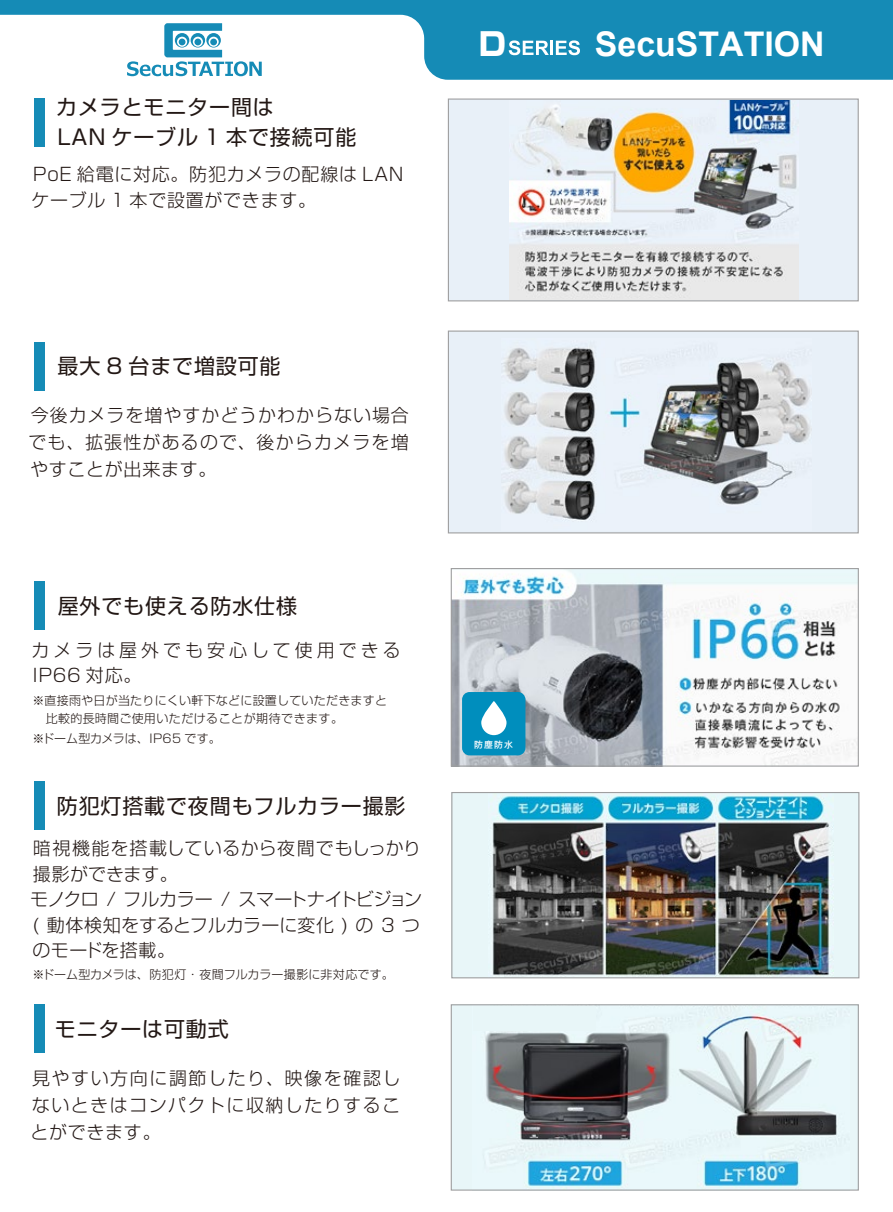
<style>
.page{position:relative;width:893px;height:1212px;background:#fff}
.page>*{position:absolute;margin:0;border:0;box-sizing:border-box;transform-origin:0 0}
.t1{font:700 34.05px "Arial";color:#fff}
.t2{font:800 31.5px "Shin Go Pro";color:#fff}
.t3{font:21px/30px "Shin Go Pro";letter-spacing:.04em;color:#231815}
.t4{font:300 18px/26.7px "Shin Go Pro";letter-spacing:.04em;color:#231815;text-align:justify}
.t5{font:300 18px/25.5px "Shin Go Pro";color:#231815}
.t6{font:300 18px/25.5px "Shin Go Pro";letter-spacing:.22em;color:#231815}
.t7{font:300 12px/18px "Shin Go Pro";letter-spacing:.02em;color:#231815}
.t8{font:500 8.85px "Gothic MB101 Pr 5";color:#fff}
</style>
<div class="page">
<svg style="left:0;top:0;width:893px;height:80px;fill:#158bb6"></svg>
<svg style="left:509px;top:40px;width:40px;height:15px"></svg>
<hr style="left:550px;top:41px;width:3px;height:14px;background:#fff">
<svg style="left:556px;top:40px;width:24px;height:15px"></svg>
<svg style="left:127px;top:23px;width:135px;height:53px"></svg>
<div style="left:448px;top:98px;width:411px;height:203px;background:#e8f0f8;border:1px solid #9f9fa0"></div>
<div style="left:448px;top:330px;width:411px;height:203px;background:#e8f0f8;border:1px solid #9f9fa0"></div>
<div style="left:34px;top:98px;width:10px;height:48px;background:#158bb6"></div>
<div style="left:34px;top:342px;width:10px;height:48px;background:#158bb6"></div>
<div style="left:34px;top:582px;width:10px;height:48px;background:#158bb6"></div>
<img style="left:453px;top:570px;width:404px;height:195px">
<div style="left:451px;top:568px;width:408px;height:199px;border:1px solid #9f9fa0"></div>
<div style="left:34px;top:782px;width:10px;height:48px;background:#158bb6"></div>
<div style="left:452px;top:792px;width:407px;height:186px;background:#e8f6f8"></div>
<img style="left:491px;top:795px;width:339px;height:181px">
<div style="left:451px;top:792px;width:408px;height:186px;border:1px solid #9f9fa0"></div>
<div style="left:34px;top:1005px;width:10px;height:48px;background:#158bb6"></div>
<div style="left:462px;top:692px;width:63px;height:63px;background:#008ebd;border-radius:8px"></div>
<svg style="left:481px;top:701px;width:25px;height:34px"></svg>
<div style="left:451px;top:1005px;width:407px;height:185px;background:#e8f6f8"></div>
<img style="left:485px;top:1006px;width:353px;height:181px">
<div style="left:451px;top:1004px;width:408px;height:186px;border:1px solid #9f9fa0"></div>
<img style="left:509px;top:101px;width:289px;height:198px">
<img style="left:501px;top:347px;width:310px;height:174px">
<div style="left:473px;top:1007px;width:122px;height:24px;background:#e8f6f8"></div>
<p class="t3" style="left:56px;top:90px;width:302px">カメラとモニター間は<br>LAN ケーブル 1 本で接続可能</p>
<p class="t4" style="left:31px;top:158px;width:374px">PoE 給電に対応。防犯カメラの配線は LANケーブル 1 本で設置ができます。</p>
<h2 class="t2" style="left:479px;top:19px;width:29px">D</h2>
<h1 class="t1" style="left:595px;top:21px;width:231px">SecuSTATION</h1>
<p class="t3" style="left:58px;top:349px;width:224px">最大 8 台まで増設可能</p>
<p class="t4" style="left:28px;top:400px;width:382px">今後カメラを増やすかどうかわからない場合でも、拡張性があるので、後からカメラを増やすことが出来ます。</p>
<p class="t3" style="left:58px;top:588px;width:241px">屋外でも使える防水仕様</p>
<p class="t6" style="left:31px;top:635px;width:371px">カメラは屋外でも安心して使用できる<br>IP66 対応。</p>
<p class="t7" style="left:32px;top:690px;width:356px">※直接雨や日が当たりにくい軒下などに設置していただきますと　比較的長時間ご使用いただけることが期待できます。</p>
<p class="t7" style="left:32px;top:727px;width:190px">※ドーム型カメラは、IP65 です。</p>
<p class="t3" style="left:57px;top:788px;width:350px">防犯灯搭載で夜間もフルカラー撮影</p>
<p class="t5" style="left:30px;top:833px;width:393px">暗視機能を搭載しているから夜間でもしっかり撮影ができます。<br>モノクロ / フルカラー / スマートナイトビジョン( 動体検知をするとフルカラーに変化 ) の 3 つのモードを搭載。</p>
<p class="t7" style="left:32px;top:964px;width:363px">※ドーム型カメラは、防犯灯・夜間フルカラー撮影に非対応です。</p>
<p class="t3" style="left:55px;top:1011px;width:175px">モニターは可動式</p>
<p class="t4" style="left:30px;top:1063px;width:372px">見やすい方向に調節したり、映像を確認しないときはコンパクトに収納したりすることができます。</p>
<p class="t8" style="left:474px;top:737px;width:40px">防塵防水</p>
</div>
